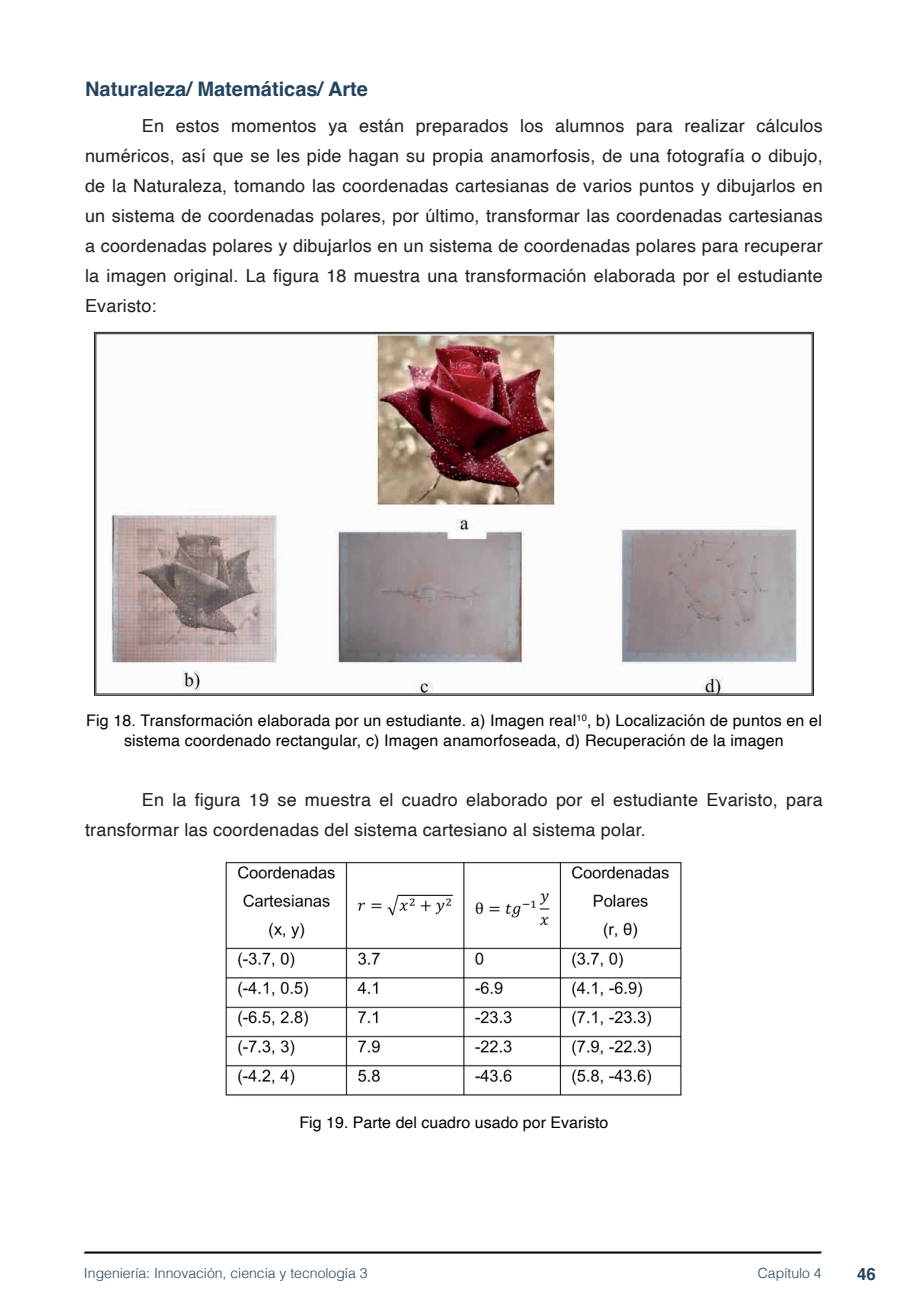
<style>
.page{position:relative;width:908px;height:1304px;background:#fff}
.page>*{position:absolute;margin:0;border:0;box-sizing:border-box;transform-origin:0 0}
.t1{font:700 20px "Helvetica";color:#23445f}
.t2{font:18px/30px "Helvetica";letter-spacing:.01em;color:#231f20;text-align:justify}
.t3{font:700 16.8px "Helvetica";color:#23445f}
.t4{font:16px/19.2px "Helvetica";letter-spacing:.01em;color:#000;text-align:center}
.t5{font:300 14px "Helvetica";color:#23445f}
</style>
<div class="page">
<svg style="left:84px;top:1251px;width:737px;height:3px;background:#515151"></svg>
<svg style="left:94px;top:331px;width:720px;height:365px"></svg>
<img style="left:225px;top:861px;width:457px;height:235px">
<p class="t1" style="left:85px;top:77px;width:284px">Naturaleza/ Matemáticas/ Arte</p>
<p class="t2" style="left:85px;top:111px;width:738px;text-indent:57px">En estos momentos ya están preparados los alumnos para realizar cálculos numéricos, así que se les pide hagan su propia anamorfosis, de una fotografía o dibujo, de la Naturaleza, tomando las coordenadas cartesianas de varios puntos y dibujarlos en un sistema de coordenadas polares, por último, transformar las coordenadas cartesianas a coordenadas polares y dibujarlos en un sistema de coordenadas polares para recuperar la imagen original. La figura 18 muestra una transformación elaborada por el estudiante Evaristo:</p>
<p class="t4" style="left:86px;top:712px;width:737px">Fig 18. Transformación elaborada por un estudiante. a) Imagen real<sup>10</sup>, b) Localización de puntos en el sistema coordenado rectangular, c) Imagen anamorfoseada, d) Recuperación de la imagen</p>
<p class="t2" style="left:85px;top:785px;width:738px;text-indent:57px">En la figura 19 se muestra el cuadro elaborado por el estudiante Evaristo, para transformar las coordenadas del sistema cartesiano al sistema polar.</p>
<p class="t4" style="left:299px;top:1113px;width:310px">Fig 19. Parte del cuadro usado por Evaristo</p>
<p class="t5" style="left:84px;top:1261px;width:285px">Ingeniería: Innovación, ciencia y tecnología 3</p>
<p class="t5" style="left:757px;top:1261px;width:65px">Capítulo 4</p>
<p class="t3" style="left:856px;top:1264px;width:20px">46</p>
</div>
